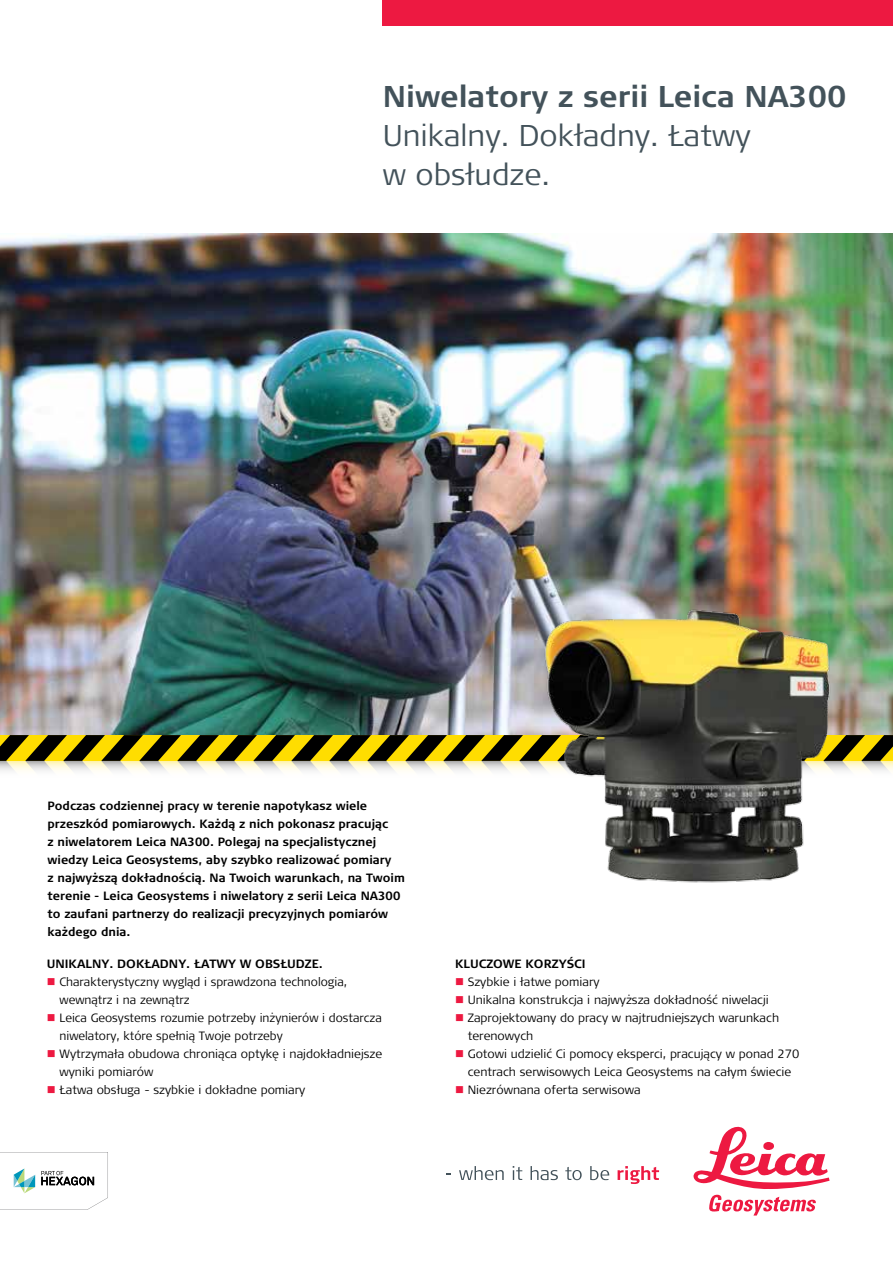
<style>
.page{position:relative;width:893px;height:1263px;background:#fff}
.page>*{position:absolute;margin:0;border:0;box-sizing:border-box;transform-origin:0 0}
.t1{font:300 30px/39px "Signa Pro";color:#43525a}
.t2{font:700 30px "Signa Pro";color:#43525a}
.t3{font:300 12px/18px "Signa Pro";color:#000}
.t4{font:700 12px/18px "Signa Pro";color:#000}
.s1{color:#ed1941}
</style>
<div class="page">
<img style="left:0;top:234px;width:893px;height:501px">
<div style="left:383px;top:0;width:510px;height:26px;background:#ed1941"></div>
<svg style="left:459px;top:1166px;width:45px;height:14px"></svg>
<svg style="left:513px;top:1166px;width:9px;height:14px"></svg>
<svg style="left:531px;top:1166px;width:27px;height:14px"></svg>
<svg style="left:565px;top:1167px;width:17px;height:13px"></svg>
<svg style="left:590px;top:1166px;width:19px;height:14px"></svg>
<svg style="left:618px;top:1166px;width:41px;height:18px"></svg>
<svg style="left:693px;top:1127px;width:136px;height:62px"></svg>
<svg style="left:709px;top:1195px;width:107px;height:20px"></svg>
<svg style="left:0;top:1152px;width:108px;height:58px"></svg>
<svg style="left:0;top:735px;width:893px;height:36px;background:#9d8f3b"></svg>
<img style="left:537px;top:604px;width:303px;height:279px">
<h1 class="t2" style="left:383px;top:75px;width:465px">Niwelatory z serii Leica NA300</h1>
<h1 class="t1" style="left:383px;top:114px;width:369px">Unikalny. Dokładny. Łatwy w obsłudze.</h1>
<p class="t4" style="left:48px;top:796px;width:359px">Podczas codziennej pracy w terenie napotykasz wiele przeszkód pomiarowych. Każdą z nich pokonasz pracując<br>z niwelatorem Leica NA300. Polegaj na specjalistycznej wiedzy Leica Geosystems, aby szybko realizować pomiary<br>z najwyższą dokładnością. Na Twoich warunkach, na Twoim terenie - Leica Geosystems i niwelatory z serii Leica NA300 to zaufani partnerzy do realizacji precyzyjnych pomiarów każdego dnia.</p>
<p class="t4" style="left:47px;top:955px;width:278px">UNIKALNY. DOKŁADNY. ŁATWY W OBSŁUDZE.</p>
<p class="t3" style="left:60px;top:973px;width:289px;text-indent:-13px"><span class="s1">■</span> Charakterystyczny wygląd i sprawdzona technologia, wewnątrz i na zewnątrz</p>
<p class="t3" style="left:60px;top:1009px;width:324px;text-indent:-13px"><span class="s1">■</span> Leica Geosystems rozumie potrzeby inżynierów i dostarcza niwelatory, które spełnią Twoje potrzeby</p>
<p class="t3" style="left:60px;top:1045px;width:324px;text-indent:-13px"><span class="s1">■</span> Wytrzymała obudowa chroniąca optykę i najdokładniejsze wyniki pomiarów</p>
<p class="t3" style="left:47px;top:1081px;width:260px"><span class="s1">■</span> Łatwa obsługa - szybkie i dokładne pomiary</p>
<p class="t4" style="left:455px;top:954px;width:132px">KLUCZOWE KORZYŚCI</p>
<p class="t3" style="left:455px;top:972px;width:146px"><span class="s1">■</span> Szybkie i łatwe pomiary</p>
<p class="t3" style="left:455px;top:990px;width:315px"><span class="s1">■</span> Unikalna konstrukcja i najwyższa dokładność niwelacji</p>
<p class="t3" style="left:468px;top:1008px;width:313px;text-indent:-13px"><span class="s1">■</span> Zaprojektowany do pracy w najtrudniejszych warunkach terenowych</p>
<p class="t3" style="left:455px;top:1044px;width:346px;text-align:center"><span class="s1">■</span> Gotowi udzielić Ci pomocy eksperci, pracujący w ponad 270 centrach serwisowych Leica Geosystems na całym świecie</p>
<p class="t3" style="left:455px;top:1080px;width:187px"><span class="s1">■</span> Niezrównana oferta serwisowa</p>
</div>
